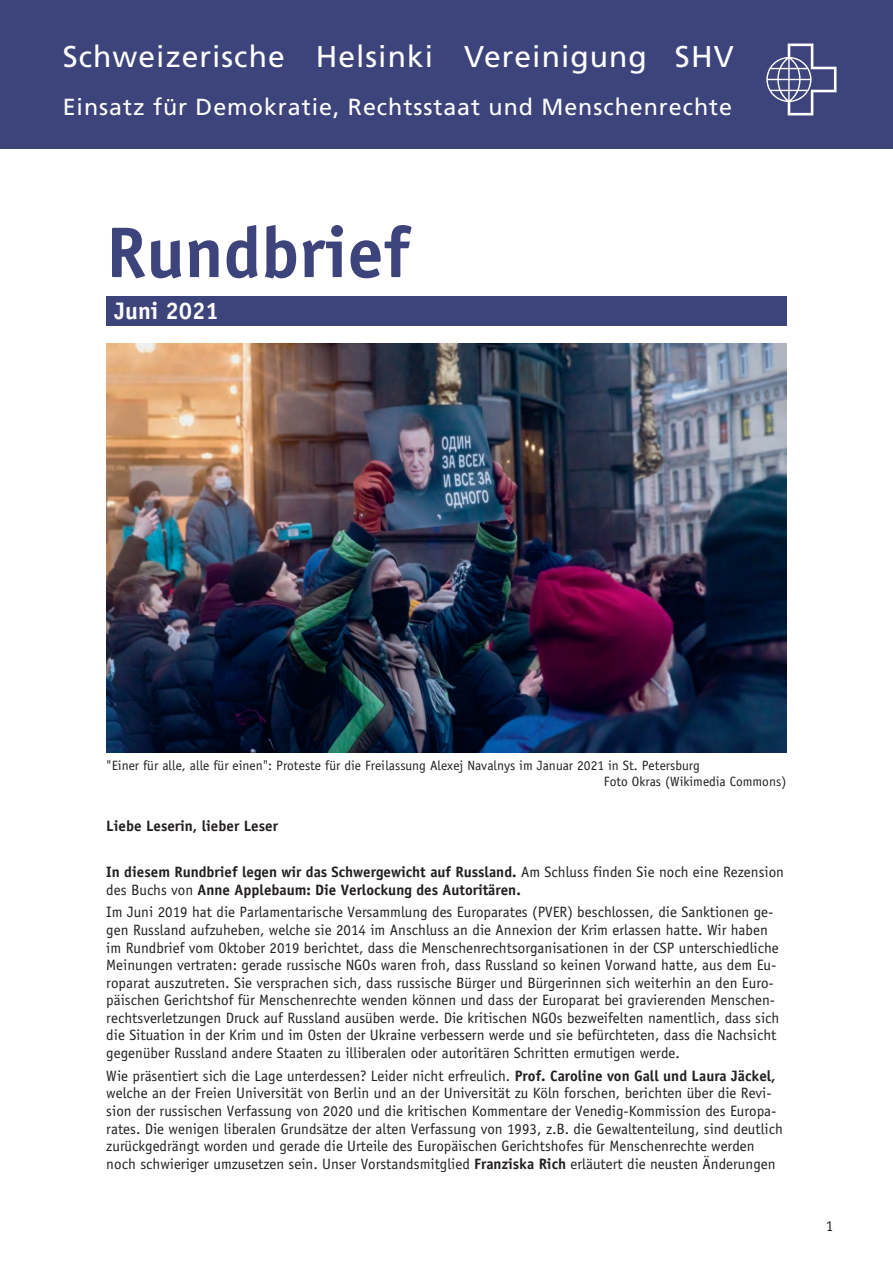
<style>
.page{position:relative;width:893px;height:1263px;background:#fff}
.page>*{position:absolute;margin:0;border:0;box-sizing:border-box;transform-origin:0 0}
.t1{font:700 72px "Officina Sans Std";color:#3d447b}
.t2{font:30px "Frutiger LT Com";letter-spacing:.035em;color:#fff}
.t3{font:700 24px "Officina Sans Std";color:#fff}
.t4{font:23.25px "Frutiger LT Com";letter-spacing:.04em;color:#fff}
.t5{font:15px/17.5px "Officina Sans Std";color:#231f20}
.t6{font:700 15px/18.3px "Officina Sans Std";color:#231f20}
.t7{font:13.5px/15.9px "Officina Sans Std";color:#231f20}
.s1{font-weight:400}
.s2{font-weight:700}
</style>
<div class="page">
<div style="left:106px;top:296px;width:680px;height:29px;background:#3d447b"></div>
<div style="left:0;top:0;width:893px;height:149px;background:#3d447b"></div>
<svg style="left:766px;top:44px;width:70px;height:71px"></svg>
<img style="left:106px;top:344px;width:681px;height:408px">
<h2 class="t2" style="left:63px;top:39px;width:672px">Schweizerische Helsinki Vereinigung SHV</h2>
<h3 class="t4" style="left:63px;top:94px;width:671px">Einsatz für Demokratie, Rechtsstaat und Menschenrechte</h3>
<h1 class="t1" style="left:106px;top:208px;width:305px">Rundbrief</h1>
<h3 class="t3" style="left:114px;top:296px;width:106px">Juni 2021</h3>
<p class="t7" style="left:604px;top:757px;width:184px;text-indent:-498px">"Einer für alle, alle für einen": Proteste für die Freilassung Alexej Navalnys im Januar 2021 in St. Petersburg<br>Foto Okras (Wikimedia Commons)</p>
<p class="t6" style="left:106px;top:817px;width:173px">Liebe Leserin, lieber Leser</p>
<p class="t6" style="left:106px;top:862px;width:679px">In diesem Rundbrief legen wir das Schwergewicht auf Russland. <span class="s1">Am Schluss finden Sie noch eine Rezension des Buchs von</span> Anne Applebaum: Die Verlockung des Autoritären.</p>
<p class="t5" style="left:106px;top:903px;width:675px">Im Juni 2019 hat die Parlamentarische Versammlung des Europarates (PVER) beschlossen, die Sanktionen ge&shy;gen Russland aufzuheben, welche sie 2014 im Anschluss an die Annexion der Krim erlassen hatte. Wir haben im Rundbrief vom Oktober 2019 berichtet, dass die Menschenrechtsorganisationen in der CSP unterschiedliche Meinungen vertraten: gerade russische NGOs waren froh, dass Russland so keinen Vorwand hatte, aus dem Eu&shy;roparat auszutreten. Sie versprachen sich, dass russische Bürger und Bürgerinnen sich weiterhin an den Euro&shy;päischen Gerichtshof für Menschenrechte wenden können und dass der Europarat bei gravierenden Menschen&shy;rechtsverletzungen Druck auf Russland ausüben werde. Die kritischen NGOs bezweifelten namentlich, dass sich die Situation in der Krim und im Osten der Ukraine verbessern werde und sie befürchteten, dass die Nachsicht gegenüber Russland andere Staaten zu illiberalen oder autoritären Schritten ermutigen werde.</p>
<p class="t5" style="left:106px;top:1067px;width:678px">Wie präsentiert sich die Lage unterdessen? Leider nicht erfreulich. <span class="s2">Prof. Caroline von Gall und Laura Jäckel, </span>welche an der Freien Universität von Berlin und an der Universität zu Köln forschen, berichten über die Revi&shy;sion der russischen Verfassung von 2020 und die kritischen Kommentare der Venedig-Kommission des Europa&shy;rates. Die wenigen liberalen Grundsätze der alten Verfassung von 1993, z.B. die Gewaltenteilung, sind deutlich zurückgedrängt worden und gerade die Urteile des Europäischen Gerichtshofes für Menschenrechte werden noch schwieriger umzusetzen sein. Unser Vorstandsmitglied <span class="s2">Franziska Rich</span> erläutert die neusten Änderungen</p>
<p class="t5" style="left:826px;top:1217px;width:9px">1</p>
</div>
